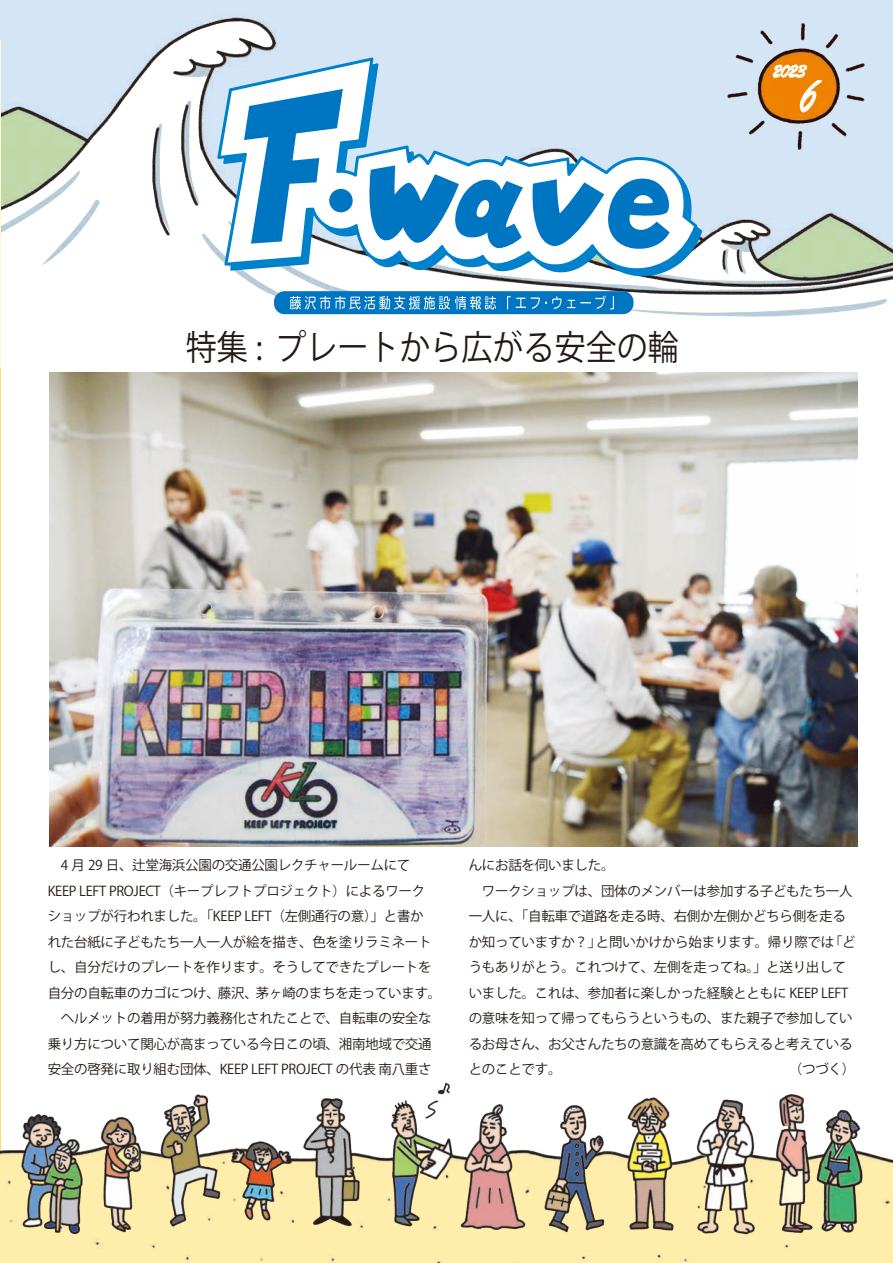
<style>
.page{position:relative;width:893px;height:1263px;background:#fff}
.page>*{position:absolute;margin:0;border:0;box-sizing:border-box;transform-origin:0 0}
.t1{font:italic 52.8px "Brush Script";color:#fff;scale:.67 1}
.t2{font:34.5px "Koz Go Pr 6 N";color:#231916;scale:.9 1}
.t3{font:19.8px "Brush Script";color:#fff;scale:.91 1}
.t4{font:13.5px/25.5px "Koz Go Pr 6 N";letter-spacing:-.02em;color:#231916}
</style>
<div class="page">
<hr style="left:0;top:0;width:1px;height:1263px;background:#fedd6c">
<hr style="left:0;top:0;width:1px;height:43px;background:#e6a577">
<img style="left:1px;top:0;width:892px;height:317px">
<div style="left:1px;top:1149px;width:892px;height:114px;background:#ffedab"></div>
<img style="left:22px;top:1082px;width:840px;height:152px">
<hr style="left:0;top:40px;width:1px;height:328px;background:#fff5ce">
<img style="left:725px;top:20px;width:143px;height:134px">
<svg style="left:773px;top:65px;width:50px;height:48px;background:#f19526"></svg>
<div style="left:274px;top:291px;width:359px;height:23px;background:#0075c2;border-radius:11px"></div>
<svg style="left:290px;top:296px;width:206px;height:14px"></svg>
<svg style="left:507px;top:296px;width:54px;height:13px"></svg>
<svg style="left:567px;top:296px;width:47px;height:13px"></svg>
<svg style="left:223px;top:63px;width:479px;height:213px"></svg>
<svg style="left:217px;top:57px;width:480px;height:214px;fill:#d4e5f6"></svg>
<svg style="left:244px;top:89px;width:99px;height:155px"></svg>
<div style="left:329px;top:189px;width:24px;height:23px;background:#0075c2;border-radius:50%"></div>
<svg style="left:531px;top:178px;width:142px;height:73px"></svg>
<svg style="left:366px;top:165px;width:157px;height:84px"></svg>
<img style="left:50px;top:373px;width:808px;height:473px">
<h3 class="t3" style="left:773px;top:59px;width:38px">2023</h3>
<h2 class="t2" style="left:186px;top:328px;width:549px">特集 : プレートから広がる安全の輪</h2>
<h1 class="t1" style="left:798px;top:63px;width:45px">6</h1>
<p class="t4" style="left:48px;top:853px;width:395px">　4 月 29 日、辻堂海浜公園の交通公園レクチャールームにてKEEP LEFT PROJECT（キープレフトプロジェクト）によるワークショップが行われました。「KEEP LEFT（左側通行の意）」と書か<br>れた台紙に子どもたち一人一人が絵を描き、色を塗りラミネートし、自分だけのプレートを作ります。そうしてできたプレートを自分の自転車のカゴにつけ、藤沢、茅ヶ崎のまちを走っています。　ヘルメットの着用が努力義務化されたことで、自転車の安全な乗り方について関心が高まっている今日この頃、湘南地域で交通安全の啓発に取り組む団体、KEEP LEFT PROJECT の代表 南八重さ</p>
<p class="t4" style="left:469px;top:853px;width:388px">んにお話を伺いました。<br>　ワークショップは、団体のメンバーは参加する子どもたち一人一人に、「自転車で道路を走る時、右側か左側かどちら側を走るか知っていますか？」と問いかけから始まります。帰り際では「どうもありがとう。これつけて、左側を走ってね。」と送り出していました。これは、参加者に楽しかった経験とともに KEEP LEFTの意味を知って帰ってもらうというもの、また親子で参加しているお母さん、お父さんたちの意識を高めてもらえると考えている</p>
</div>
